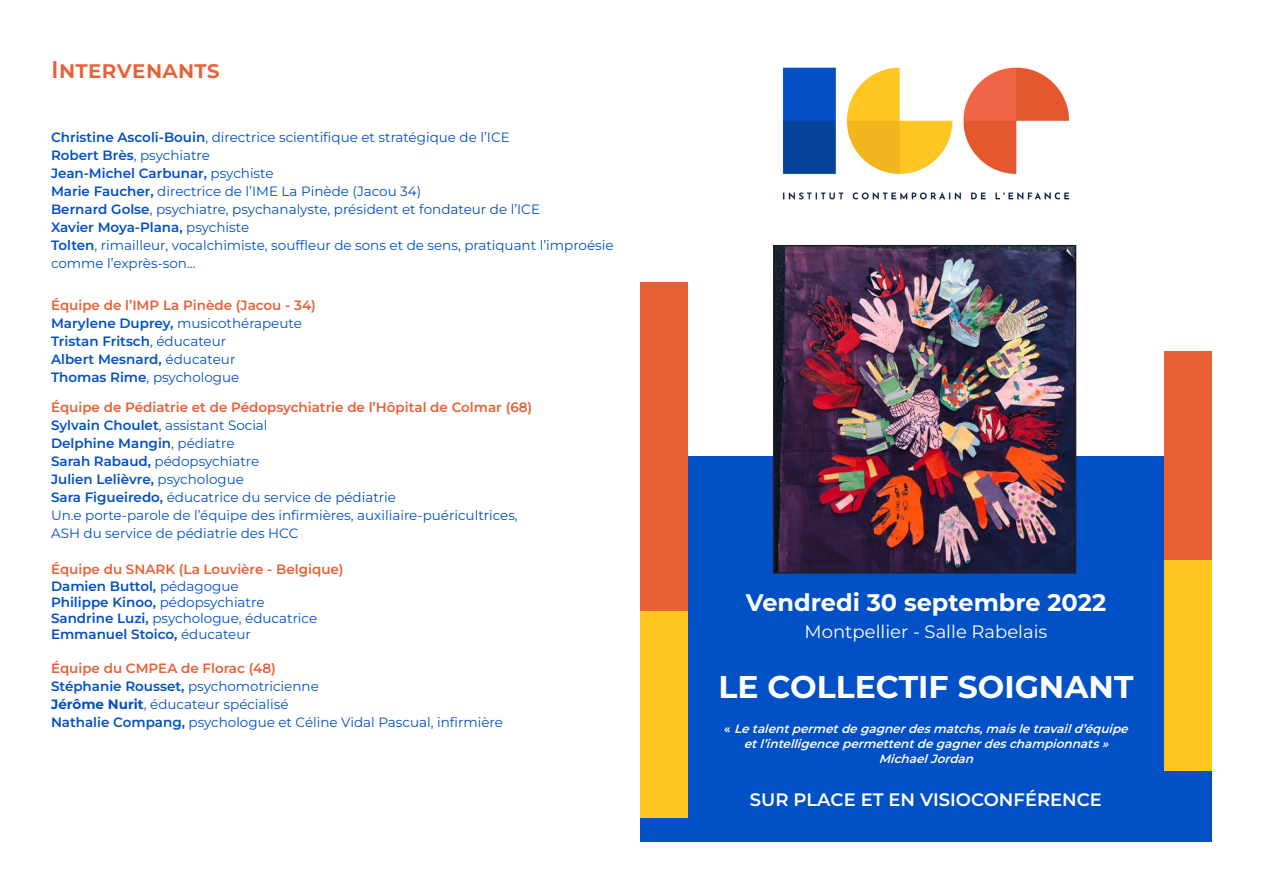
<style>
.page{position:relative;width:1263px;height:893px;background:#fff}
.page>*{position:absolute;margin:0;border:0;box-sizing:border-box;transform-origin:0 0}
.t1{font:700 31.5px "Montserrat";color:#fff}
.t2{font:700 24px "Montserrat";color:#fff}
.t3{font:600 24px "Montserrat";letter-spacing:.025em;color:#e96036}
.t4{font:600 18px "Montserrat";color:#fff}
.t5{font:18px "Montserrat";color:#fff}
.t6{font:13.5px/18px "Montserrat";color:#0250c5}
.t7{font:600 13.5px "Montserrat";color:#0250c5}
.t8{font:600 13.5px "Montserrat";color:#e96036}
.t9{font:italic 600 12px/15px "Montserrat";color:#fff;text-align:center}
.s1{font-weight:600}
.s2{font-weight:400}
.s3{font-weight:700}
.s4{font-style:normal}
</style>
<div class="page">
<div style="left:640px;top:456px;width:572px;height:386px;background:#0250c5"></div>
<div style="left:1164px;top:557px;width:48px;height:214px;background:#ffc621"></div>
<div style="left:1164px;top:351px;width:48px;height:209px;background:#e96036"></div>
<div style="left:640px;top:604px;width:47px;height:213px;background:#ffc621"></div>
<div style="left:640px;top:282px;width:47px;height:328px;background:#e96036"></div>
<img style="left:776px;top:248px;width:297px;height:323px">
<div style="left:773px;top:245px;width:303px;height:329px;border:2px solid #231f20"></div>
<img style="left:782px;top:67px;width:288px;height:133px">
<p class="t3" style="left:51px;top:54px;width:170px">Intervenants</p>
<p class="t6" style="left:51px;top:128px;width:460px"><span class="s1">Christine Ascoli-Bouin</span>, directrice scientifique et stratégique de l’ICE</p>
<p class="t6" style="left:51px;top:146px;width:160px"><span class="s1">Robert Brès</span>, psychiatre</p>
<p class="t6" style="left:51px;top:164px;width:372px"><span class="s1">Jean-Michel Carbunar,</span> psychiste<br><span class="s1">Marie Faucher,</span> directrice de l’IME La Pinède (Jacou 34)</p>
<p class="t6" style="left:51px;top:200px;width:490px"><span class="s1">Bernard Golse</span>, psychiatre, psychanalyste, président et fondateur de l’ICE</p>
<p class="t7" style="left:51px;top:219px;width:200px">Xavier Moya-Plana, <span class="s2">psychiste</span></p>
<p class="t6" style="left:51px;top:236px;width:564px"><span class="s1">Tolten</span>, rimailleur, vocalchimiste, souffleur de sons et de sens, pratiquant l’improésie comme l’exprès-son...</p>
<p class="t8" style="left:51px;top:297px;width:266px">Équipe de l’IMP La Pinède (Jacou - 34)</p>
<p class="t6" style="left:51px;top:314px;width:252px"><span class="s1">Marylene Duprey,</span> musicothérapeute</p>
<p class="t7" style="left:51px;top:333px;width:177px">Tristan Fritsch<span class="s2">, éducateur</span></p>
<p class="t7" style="left:51px;top:351px;width:186px">Albert Mesnard, <span class="s2">éducateur</span></p>
<p class="t6" style="left:51px;top:368px;width:190px"><span class="s1">Thomas Rime</span>, psychologue</p>
<p class="t8" style="left:51px;top:399px;width:483px">Équipe de Pédiatrie et de Pédopsychiatrie de l’Hôpital de Colmar (68)</p>
<p class="t6" style="left:51px;top:416px;width:218px"><span class="s1">Sylvain Choulet</span>, assistant Social</p>
<p class="t7" style="left:51px;top:435px;width:185px">Delphine Mangin<span class="s2">, pédiatre</span></p>
<p class="t6" style="left:51px;top:452px;width:210px"><span class="s1">Sarah Rabaud,</span> pédopsychiatre</p>
<p class="t7" style="left:51px;top:471px;width:194px">Julien Lelièvre, <span class="s2">psychologue</span></p>
<p class="t6" style="left:51px;top:488px;width:346px"><span class="s1">Sara Figueiredo,</span> éducatrice du service de pédiatrie</p>
<p class="t6" style="left:51px;top:506px;width:468px">Un.e porte-parole de l’équipe des infirmières, auxiliaire-puéricultrices,</p>
<p class="t6" style="left:51px;top:524px;width:249px">ASH du service de pédiatrie des HCC</p>
<p class="t8" style="left:51px;top:561px;width:294px">Équipe du SNARK (La Louvière - Belgique)</p>
<p class="t7" style="left:51px;top:577px;width:189px">Damien Buttol, <span class="s2">pédagogue</span></p>
<p class="t7" style="left:51px;top:593px;width:215px">Philippe Kinoo, <span class="s2">pédopsychiatre</span></p>
<p class="t6" style="left:51px;top:609px;width:268px"><span class="s1">Sandrine Luzi,</span> psychologue, éducatrice</p>
<p class="t7" style="left:51px;top:625px;width:201px">Emmanuel Stoico, <span class="s2">éducateur</span></p>
<p class="t8" style="left:51px;top:660px;width:226px">Équipe du CMPEA de Florac (48)</p>
<p class="t6" style="left:51px;top:677px;width:453px"><span class="s1">Stéphanie Rousset,</span> psychomotricienne<br><span class="s3">Jérôme Nurit</span>, éducateur spécialisé<br><span class="s1">Nathalie Compang,</span> psychologue et Céline Vidal Pascual, infirmière</p>
<p class="t2" style="left:746px;top:586px;width:362px">Vendredi 30 septembre 2022</p>
<p class="t5" style="left:805px;top:620px;width:244px">Montpellier - Salle Rabelais</p>
<p class="t1" style="left:718px;top:666px;width:416px">LE COLLECTIF SOIGNANT</p>
<p class="t9" style="left:724px;top:721px;width:409px"><span class="s4">«</span> Letalentpermetdegagnerdesmatchs,maisletravaild’équipe etl’intelligencepermettentdegagnerdeschampionnats»<br>MichaelJordan</p>
<p class="t4" style="left:750px;top:788px;width:354px">SUR PLACE ET EN VISIOCONFÉRENCE</p>
</div>
